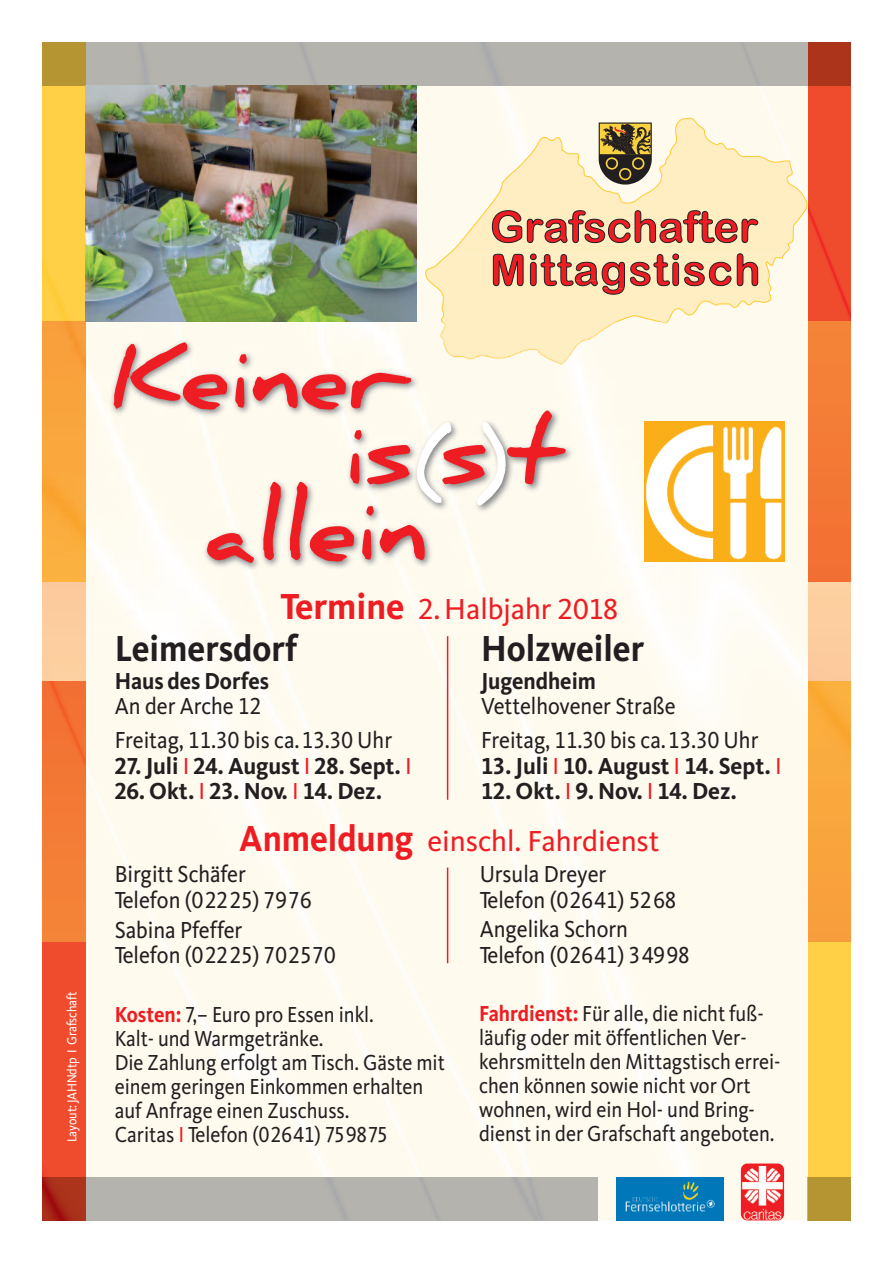
<style>
.page{position:relative;width:893px;height:1263px;background:#fff}
.page>*{position:absolute;margin:0;border:0;box-sizing:border-box;transform-origin:0 0}
.t1{font:700 93.3px "Daniel";color:#ee1d23}
.t2{font:700 37.5px "CDU Kievit Tab";letter-spacing:-.005em;color:#231f20;scale:.92 1}
.t3{font:30px "CDU Kievit Tab";letter-spacing:-.005em;color:#ee1d23}
.t4{font:24px/25.5px "CDU Kievit Tab";letter-spacing:-.005em;color:#231f20;scale:.92 1}
.t5{font:700 24px "CDU Kievit Tab";letter-spacing:-.005em;color:#231f20;scale:.96 1}
.t6{font:700 24px "CDU Kievit Tab";letter-spacing:-.005em;color:#231f20;scale:.92 1}
.t7{font:22.5px/24px "CDU Kievit Tab";letter-spacing:-.005em;color:#231f20;scale:.9 1}
.t8{font:13.65px "CDU Kievit Tab";letter-spacing:-.015em;color:#fff;scale:.9 1}
.s1{color:#fff}
.s2{font-weight:700;font-size:37.5px}
.s3{font-weight:400;color:#ee1d23}
.s4{font-weight:700;color:#ee1d23}
.s5{color:#ee1d23}
</style>
<div class="page">
<img style="left:850px;top:321px;width:1px;height:620px">
<img style="left:85px;top:43px;width:765px;height:1177px">
<img style="left:808px;top:321px;width:1px;height:261px">
<img style="left:850px;top:941px;width:1px;height:279px">
<img style="left:43px;top:43px;width:42px;height:1135px">
<img style="left:43px;top:1178px;width:554px;height:42px">
<svg style="left:425px;top:117px;width:383px;height:248px;background:#fdf3d6"></svg>
<svg style="left:426px;top:253px;width:358px;height:111px;background:#f1d2b4"></svg>
<svg style="left:492px;top:210px;width:266px;height:33px;background:#d78f79"></svg>
<svg style="left:599px;top:123px;width:53px;height:62px;background:#76673c"></svg>
<img style="left:42px;top:322px;width:1px;height:303px">
<img style="left:85px;top:322px;width:596px;height:303px">
<img style="left:425px;top:322px;width:256px;height:43px">
<img style="left:644px;top:421px;width:140px;height:140px">
<img style="left:616px;top:1178px;width:108px;height:42px">
<img style="left:741px;top:1163px;width:43px;height:57px;border-radius:6px">
<img style="left:85px;top:85px;width:332px;height:236px">
<hr style="left:447px;top:636px;width:1px;height:164px;background:#ee1d23">
<hr style="left:447px;top:867px;width:1px;height:96px;background:#ee1d23">
<p class="t8" style="left:64px;top:1142px;width:168px;rotate:-90deg">Layout: JAHNdtp I Grafschaft</p>
<h1 class="t1" style="left:112px;top:321px;width:297px">Keiner</h1>
<h1 class="t1" style="left:344px;top:397px;width:216px">is<span class="s1">(</span>s<span class="s1">)</span>t</h1>
<h1 class="t1" style="left:205px;top:473px;width:224px">allein</h1>
<h3 class="t3" style="left:280px;top:592px;width:339px"><span class="s2">Termine</span> 2.Halbjahr 2018</h3>
<h2 class="t2" style="left:115px;top:627px;width:200px">Leimersdorf</h2>
<p class="t6" style="left:115px;top:667px;width:169px">Haus des Dorfes</p>
<p class="t4" style="left:115px;top:690px;width:303px;line-height:34px">An der Arche 12<br>Freitag, 11.30 bis ca.13.30 Uhr</p>
<p class="t5" style="left:115px;top:752px;width:311px">27. Juli <span class="s3">I</span> 24. August <span class="s3">I</span> 28. Sept. <span class="s3">I</span></p>
<p class="t5" style="left:115px;top:777px;width:280px">26. Okt. <span class="s3">I</span> 23. Nov. <span class="s3">I</span> 14. Dez.</p>
<h2 class="t2" style="left:481px;top:627px;width:179px">Holzweiler</h2>
<p class="t6" style="left:481px;top:667px;width:126px">Jugendheim</p>
<p class="t4" style="left:481px;top:690px;width:303px;line-height:34px">Vettelhovener Straße<br>Freitag, 11.30 bis ca.13.30 Uhr</p>
<p class="t5" style="left:481px;top:752px;width:315px">13. Juli <span class="s3">I</span> 10. August <span class="s3">I</span> 14. Sept. <span class="s3">I</span></p>
<p class="t5" style="left:481px;top:777px;width:268px">12. Okt. <span class="s3">I</span> 9. Nov. <span class="s3">I</span> 14. Dez.</p>
<h3 class="t3" style="left:239px;top:824px;width:422px"><span class="s2">Anmeldung</span> einschl. Fahrdienst</h3>
<p class="t4" style="left:115px;top:862px;width:215px">Birgitt Schäfer<br>Telefon (02225) 7976</p>
<p class="t4" style="left:115px;top:917px;width:241px">Sabina Pfeffer<br>Telefon (02225) 702570</p>
<p class="t4" style="left:480px;top:861px;width:215px">Ursula Dreyer<br>Telefon (02641) 5268</p>
<p class="t4" style="left:480px;top:917px;width:230px">Angelika Schorn<br>Telefon (02641) 34998</p>
<p class="t7" style="left:115px;top:1002px;width:368px"><span class="s4">Kosten:</span> 7,– Euro pro Essen inkl.<br>Kalt- und Warmgetränke.<br>Die Zahlung erfolgt am Tisch. Gäste mit einem geringen Einkommen erhalten auf Anfrage einen Zuschuss.<br>Caritas <span class="s5">I</span> Telefon (02641) 759875</p>
<p class="t7" style="left:479px;top:1002px;width:336px"><span class="s4">Fahrdienst:</span> Für alle, die nicht fuß&shy;läufig oder mit öffentlichen Ver&shy;kehrsmitteln den Mittagstisch errei&shy;chen können sowie nicht vor Ort wohnen, wird ein Hol- und Bring&shy;dienst in der Grafschaft angeboten.</p>
</div>
